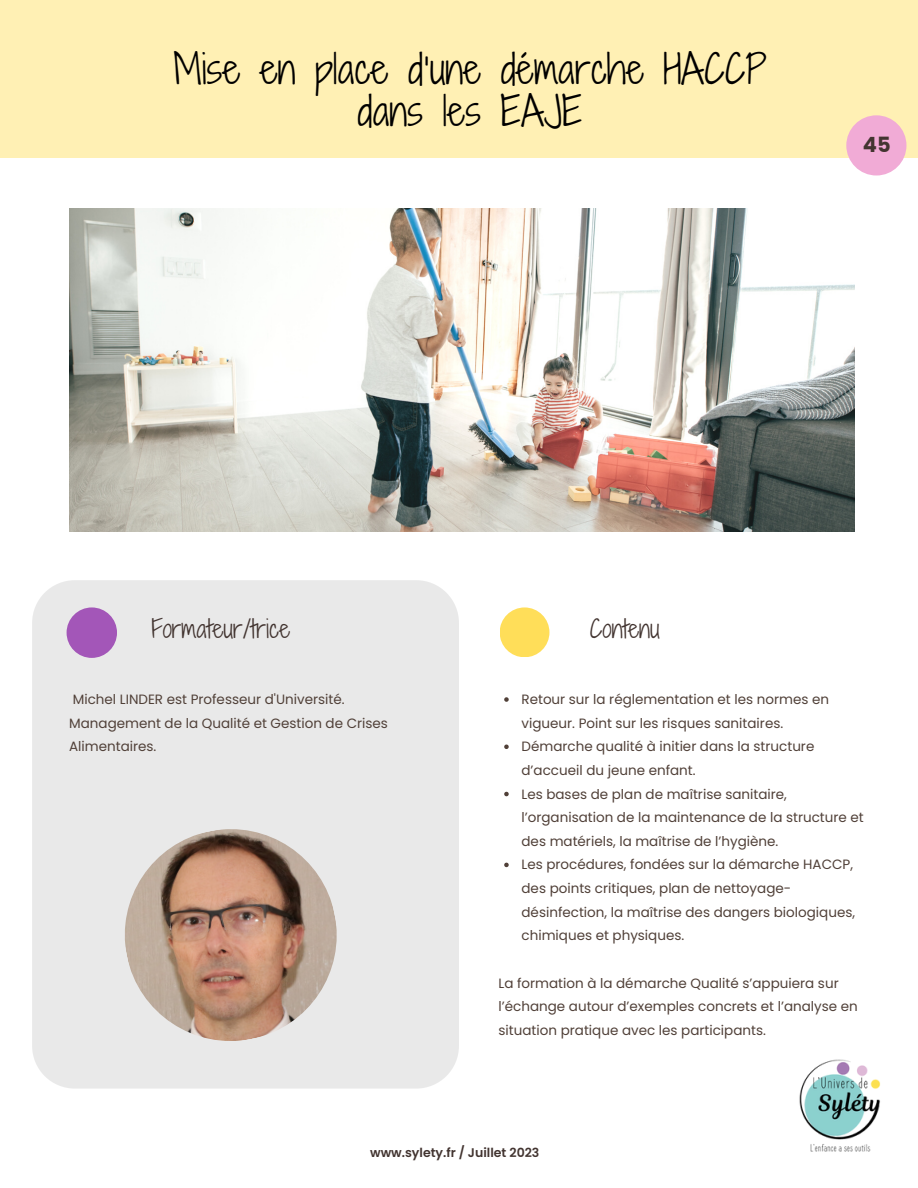
<style>
.page{position:relative;width:918px;height:1188px;background:#fff}
.page>*{position:absolute;margin:0;border:0;box-sizing:border-box;transform-origin:0 0}
.t1{font:39px "Shadows Into Light Two";color:#000}
.t2{font:24px "Shadows Into Light Two";color:#423430}
.t3{font:700 21px "Poppins";color:#423430}
.t4{font:13.5px/23.7px "Poppins";color:#504038}
.t5{font:600 12.6px "Poppins";color:#423430}
</style>
<div class="page">
<img style="left:69px;top:209px;width:785px;height:322px">
<img style="left:783px;top:1048px;width:113px;height:113px;border-radius:50%">
<div style="left:32px;top:580px;width:427px;height:509px;background:#e9e9e9"></div>
<div style="left:0;top:0;width:918px;height:158px;background:#fff0b4"></div>
<div style="left:846px;top:115px;width:60px;height:61px;background:#f1abd6;border-radius:50%"></div>
<div style="left:67px;top:607px;width:50px;height:51px;background:#a356b8;border-radius:50%"></div>
<div style="left:500px;top:607px;width:49px;height:50px;background:#ffde59;border-radius:50%"></div>
<img style="left:121px;top:820px;width:222px;height:230px">
<svg style="left:504px;top:697px;width:5px;height:5px"></svg>
<svg style="left:504px;top:745px;width:5px;height:4px"></svg>
<svg style="left:504px;top:792px;width:5px;height:4px"></svg>
<svg style="left:504px;top:863px;width:5px;height:4px"></svg>
<p class="t1" style="left:173px;top:40px;width:595px">Mise en place d’une démarche HACCP</p>
<p class="t1" style="left:358px;top:83px;width:226px">dans les EAJE</p>
<p class="t3" style="left:863px;top:130px;width:29px">45</p>
<p class="t2" style="left:151px;top:612px;width:140px">Formateur/trice</p>
<p class="t2" style="left:590px;top:612px;width:71px">Contenu</p>
<p class="t4" style="left:73px;top:687px;width:273px">Michel LINDER est Professeur d'Université.</p>
<p class="t4" style="left:69px;top:711px;width:320px">Management de la Qualité et Gestion de Crises<br>Alimentaires.</p>
<p class="t4" style="left:522px;top:687px;width:309px">Retour sur la réglementation et les normes en vigueur. Point sur les risques sanitaires.</p>
<p class="t4" style="left:522px;top:735px;width:294px">Démarche qualité à initier dans la structure d’accueil du jeune enfant.</p>
<p class="t4" style="left:522px;top:782px;width:344px">Les bases de plan de maîtrise sanitaire, l’organisation de la maintenance de la structure et des matériels, la maîtrise de l’hygiène.</p>
<p class="t4" style="left:522px;top:853px;width:335px">Les procédures, fondées sur la démarche HACCP, des points critiques, plan de nettoyage&shy;désinfection, la maîtrise des dangers biologiques, chimiques et physiques.</p>
<p class="t4" style="left:499px;top:971px;width:361px">La formation à la démarche Qualité s’appuiera sur l’échange autour d’exemples concrets et l’analyse en situation pratique avec les participants.</p>
<p class="t5" style="left:370px;top:1144px;width:171px">www.sylety.fr / Juillet 2023</p>
</div>
